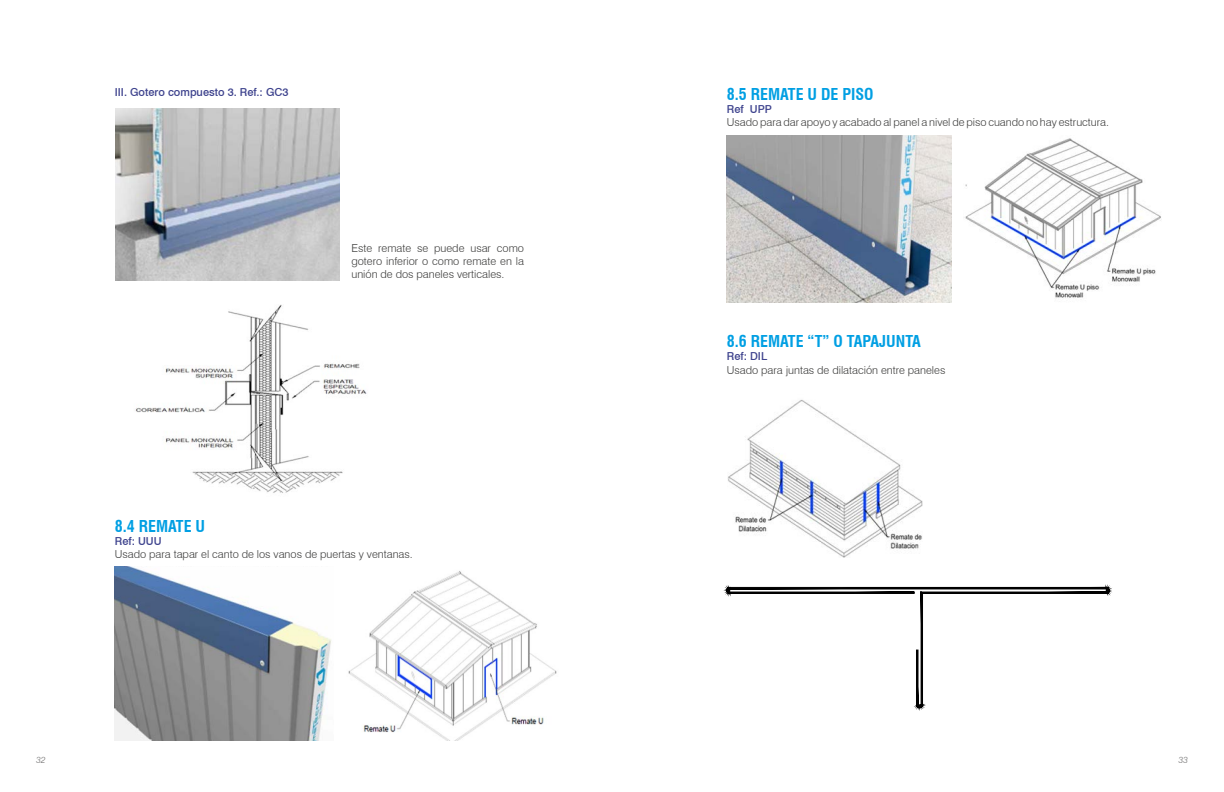
<style>
.page{position:relative;width:1224px;height:792px;background:#fff}
.page>*{position:absolute;margin:0;border:0;box-sizing:border-box;transform-origin:0 0}
.t1{font:700 condensed 16px "Swiss 721 BT";color:#009fe3}
.t2{font:300 11px/13.2px "Swiss 721 BT";color:#3c3c3b;text-align:justify}
.t3{font:500 11px "Swiss 721 BT";color:#3d428d}
.t4{font:italic 300 9px "Swiss 721 BT";color:#706f6f}
</style>
<div class="page">
<img style="left:115px;top:108px;width:224px;height:173px">
<img style="left:135px;top:305px;width:232px;height:188px">
<img style="left:115px;top:567px;width:216px;height:173px">
<img style="left:348px;top:571px;width:209px;height:169px">
<img style="left:727px;top:135px;width:224px;height:167px">
<img style="left:964px;top:138px;width:197px;height:160px">
<img style="left:727px;top:399px;width:195px;height:159px">
<svg style="left:726px;top:587px;width:384px;height:121px"></svg>
<p class="t3" style="left:115px;top:86px;width:175px">III. Gotero compuesto 3. Ref.: GC3</p>
<p class="t2" style="left:351px;top:241px;width:174px">Este remate se puede usar como gotero inferior o como remate en la unión de dos paneles verticales.</p>
<h1 class="t1" style="left:115px;top:517px;width:92px">8.4 REMATE U</h1>
<p class="t3" style="left:115px;top:535px;width:48px">Ref: UUU</p>
<p class="t2" style="left:115px;top:548px;width:300px">Usado para tapar el canto de los vanos de puertas y ventanas.</p>
<h1 class="t1" style="left:727px;top:85px;width:148px">8.5 REMATE U DE PISO</h1>
<p class="t3" style="left:727px;top:103px;width:47px">Ref UPP</p>
<p class="t2" style="left:727px;top:116px;width:384px">Usado para dar apoyo y acabado al panel a nivel de piso cuando no hay estructura.</p>
<h1 class="t1" style="left:727px;top:332px;width:196px">8.6 REMATE “T” O TAPAJUNTA</h1>
<p class="t3" style="left:727px;top:350px;width:42px">Ref: DIL</p>
<p class="t2" style="left:727px;top:363px;width:220px">Usado para juntas de dilatación entre paneles</p>
<p class="t4" style="left:36px;top:754px;width:11px">32</p>
<p class="t4" style="left:1178px;top:754px;width:11px">33</p>
</div>
